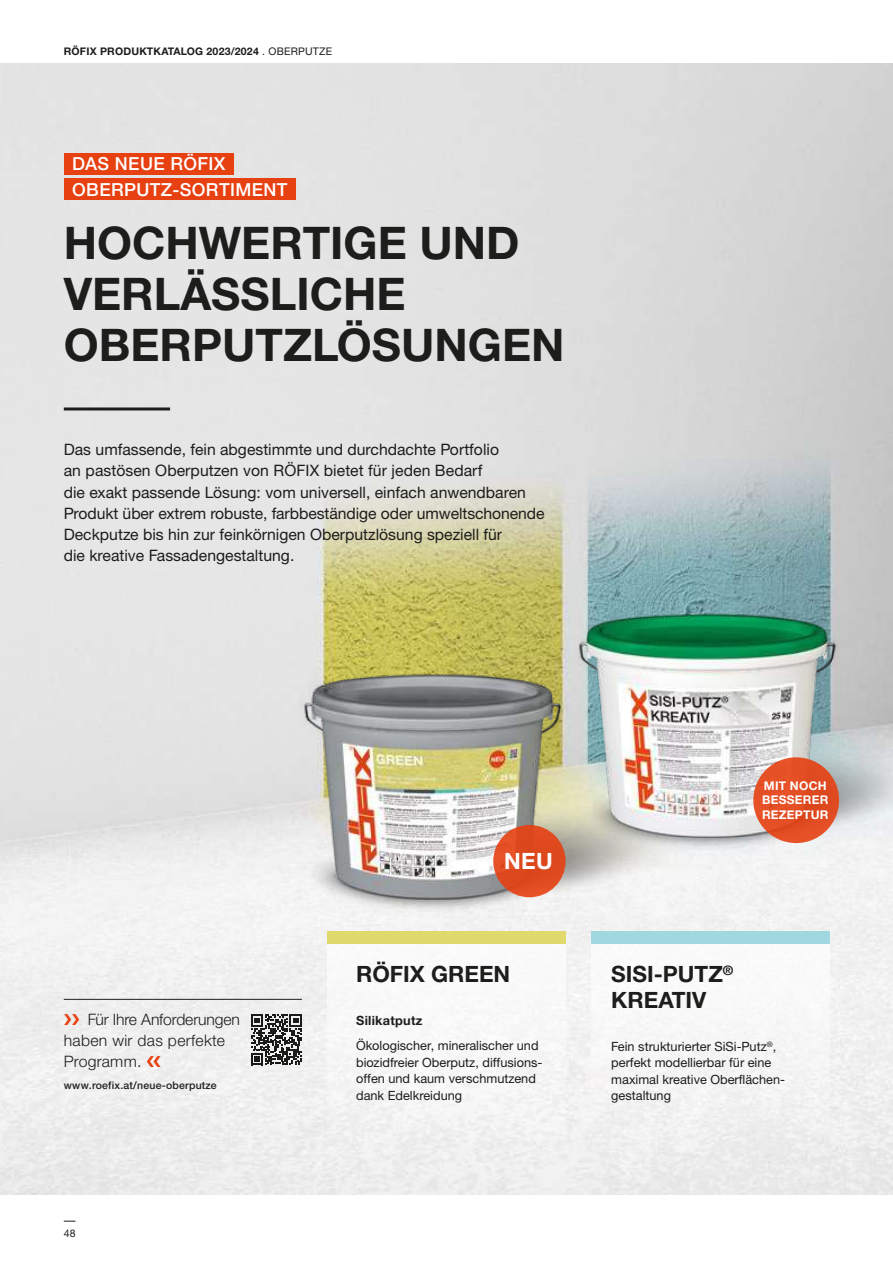
<style>
.page{position:relative;width:893px;height:1263px;background:#fff}
.page>*{position:absolute;margin:0;border:0;box-sizing:border-box;transform-origin:0 0}
.t1{font:700 45px/51px "Helvetica Neue LTW1 G";color:#1d1d1b}
.t2{font:700 22.5px/25.5px "Helvetica Neue LTW1 G";color:#1d1d1b}
.t3{font:700 22.5px "Helvetica Neue LTW1 G";color:#fff}
.t4{font:500 18px/25.5px "Helvetica Neue LTW1 G";letter-spacing:.02em;color:#fff}
.t5{font:15.75px/21.3px "Helvetica Neue LTW1 G";color:#1d1d1b}
.t6{font:300 15.75px/21.3px "Helvetica Neue LTW1 G";letter-spacing:.005em;color:#1d1d1b}
.t7{font:12.75px/16.5px "Helvetica Neue LTW1 G";color:#1d1d1b}
.t8{font:700 12.75px "Helvetica Neue LTW1 G";letter-spacing:.02em;color:#1d1d1b}
.t9{font:700 12px/14.4px "Helvetica Neue LTW1 G";letter-spacing:.02em;color:#fff}
.t10{font:700 10.5px "Helvetica Neue LTW1 G";letter-spacing:.02em;color:#1d1d1b}
.t11{font:500 10.5px "Helvetica Neue LTW1 G";letter-spacing:.02em;color:#1d1d1b}
.t12{font:10.5px "Helvetica Neue LTW1 G";color:#1d1d1b}
.s1{font-weight:400}
</style>
<div class="page">
<img style="left:0;top:64px;width:893px;height:1131px">
<div style="left:64px;top:153px;width:170px;height:21px;background:#e74011"></div>
<div style="left:64px;top:179px;width:232px;height:21px;background:#e74011"></div>
<hr style="left:64px;top:407px;width:106px;height:3px;background:#1d1d1b">
<hr style="left:64px;top:999px;width:238px;height:1px;background:#1d1d1b">
<svg style="left:251px;top:1014px;width:51px;height:51px"></svg>
<div style="left:591px;top:931px;width:238px;height:238px;background:#f6f6f6"></div>
<div style="left:327px;top:931px;width:239px;height:238px;background:#f7f7f7"></div>
<div style="left:591px;top:931px;width:238px;height:13px;background:#a1d7de"></div>
<div style="left:327px;top:931px;width:239px;height:13px;background:#e0da6d"></div>
<img style="left:263px;top:654px;width:343px;height:282px">
<div style="left:493px;top:825px;width:73px;height:72px;background:#dd481e;border-radius:50%"></div>
<img style="left:526px;top:551px;width:367px;height:347px">
<div style="left:753px;top:757px;width:86px;height:86px;background:#e54f24;border-radius:50%"></div>
<svg style="left:64px;top:1014px;width:15px;height:11px"></svg>
<svg style="left:147px;top:1056px;width:14px;height:11px"></svg>
<p class="t10" style="left:64px;top:45px;width:270px">RÖFIX PRODUKTKATALOG 2023/2024 <span class="s1">. OBERPUTZE</span></p>
<p class="t4" style="left:72px;top:151px;width:217px">DAS NEUE RÖFIX<br>OBERPUTZ-SORTIMENT</p>
<h1 class="t1" style="left:64px;top:218px;width:502px">HOCHWERTIGE UND<br>VERLÄSSLICHE<br>OBERPUTZLÖSUNGEN</h1>
<p class="t5" style="left:64px;top:439px;width:482px">Das umfassende, fein abgestimmte und durchdachte Portfolio<br>an pastösen Oberputzen von RÖFIX bietet für jeden Bedarf<br>die exakt passende Lösung: vom universell, einfach anwendbaren Produkt über extrem robuste, farbbeständige oder umweltschonende Deckputze bis hin zur feinkörnigen Oberputzlösung speziell für<br>die kreative Fassadengestaltung.</p>
<h2 class="t3" style="left:504px;top:847px;width:50px">NEU</h2>
<p class="t9" style="left:762px;top:778px;width:68px">MIT NOCH<br>BESSERER<br>REZEPTUR</p>
<p class="t6" style="left:64px;top:1008px;width:178px;text-indent:24px">Für Ihre Anforderungen haben wir das perfekte<br>Programm.</p>
<p class="t11" style="left:64px;top:1078px;width:154px">www.roefix.at/neue-oberputze</p>
<p class="t12" style="left:64px;top:1227px;width:13px">48</p>
<h2 class="t2" style="left:356px;top:961px;width:156px">RÖFIX GREEN</h2>
<h2 class="t2" style="left:611px;top:961px;width:124px">SISI-PUTZ<sup>®<br></sup>KREATIV</h2>
<p class="t8" style="left:356px;top:1013px;width:68px">Silikatputz</p>
<p class="t7" style="left:356px;top:1037px;width:188px">Ökologischer, mineralischer und biozidfreier Oberputz, diffusions&shy;offen und kaum verschmutzend dank Edelkreidung</p>
<p class="t7" style="left:611px;top:1038px;width:175px">Fein strukturierter SiSi-Putz<sup>®</sup>, perfekt modellierbar für eine maximal kreative Oberflächen&shy;gestaltung</p>
</div>
